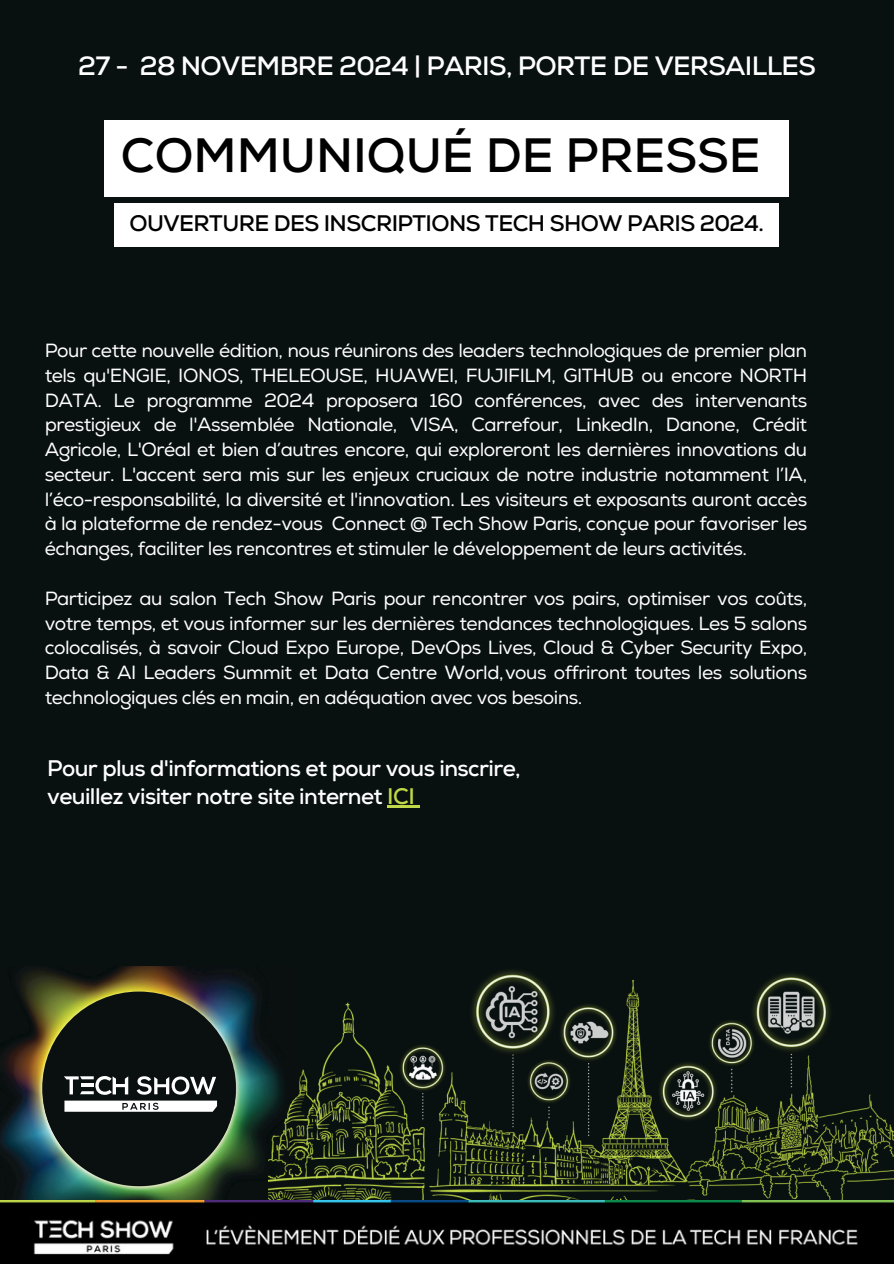
<style>
.page{position:relative;width:894px;height:1264px;background:#fff}
.page>*{position:absolute;margin:0;border:0;box-sizing:border-box;transform-origin:0 0}
.t1{font:700 48.15px "Nexa";color:#000}
.t2{font:700 26.4px "Nexa";letter-spacing:-.025em;color:#fff}
.t3{font:700 22.5px/28.2px "Nexa";letter-spacing:-.025em;color:#fff}
.t4{font:700 22.5px "Nexa";letter-spacing:-.025em;color:#000}
.t5{font:19.05px/24.8px "Nexa";letter-spacing:-.025em;color:#fff;text-align:justify}
.s1{color:#bfd849}
</style>
<div class="page">
<div style="left:0;top:0;width:893px;height:1263px;background:#091010"></div>
<img style="left:0;top:966px;width:268px;height:233px">
<div style="left:42px;top:991px;width:194px;height:194px;background:#0a1010;border-radius:50%"></div>
<svg style="left:64px;top:1076px;width:64px;height:18px"></svg>
<svg style="left:64px;top:1100px;width:153px;height:11px;background:#e1e2e2"></svg>
<svg style="left:137px;top:1076px;width:79px;height:18px"></svg>
<img style="left:268px;top:970px;width:625px;height:229px">
<img style="left:0;top:1199px;width:893px;height:64px">
<div style="left:104px;top:120px;width:685px;height:76px;background:#fff"></div>
<div style="left:115px;top:203px;width:663px;height:43px;background:#fff"></div>
<hr style="left:387px;top:805px;width:27px;height:2px;background:#bfd849">
<p class="t2" style="left:78px;top:50px;width:739px">27 - 28 NOVEMBRE 2024 | PARIS, PORTE DE VERSAILLES</p>
<p class="t1" style="left:121px;top:127px;width:641px">COMMUNIQUÉ DE PRESSE</p>
<p class="t4" style="left:130px;top:210px;width:635px">OUVERTURE DES INSCRIPTIONS TECH SHOW PARIS 2024.</p>
<h4 class="t5" style="left:45px;top:339px;width:763px">Pour cette nouvelle édition, nous réunirons des leaders technologiques de premier plan tels qu'ENGIE, IONOS, THELEOUSE, HUAWEI, FUJIFILM, GITHUB ou encore NORTH DATA. Le programme 2024 proposera 160 conférences, avec des intervenants prestigieux de l'Assemblée Nationale, VISA, Carrefour, LinkedIn, Danone, Crédit Agricole, L'Oréal et bien d’autres encore, qui exploreront les dernières innovations du secteur. L'accent sera mis sur les enjeux cruciaux de notre industrie notamment l’IA, l’éco-responsabilité, la diversité et l'innovation. Les visiteurs et exposants auront accès à la plateforme de rendez-vous Connect @ Tech Show Paris, conçue pour favoriser les échanges, faciliter les rencontres et stimuler le développement de leurs activités.</h4>
<p class="t5" style="left:45px;top:586px;width:763px">Participez au salon Tech Show Paris pour rencontrer vos pairs, optimiser vos coûts, votre temps, et vous informer sur les dernières tendances technologiques. Les 5 salons colocalisés, à savoir Cloud Expo Europe, DevOps Lives, Cloud &amp; Cyber Security Expo, Data &amp; AI Leaders Summit et Data Centre World,vous offriront toutes les solutions technologiques clés en main, en adéquation avec vos besoins.</p>
<p class="t3" style="left:47px;top:755px;width:475px">Pour plus d'informations et pour vous inscrire, veuillez visiter notre site internet <span class="s1">ICI</span></p>
</div>
